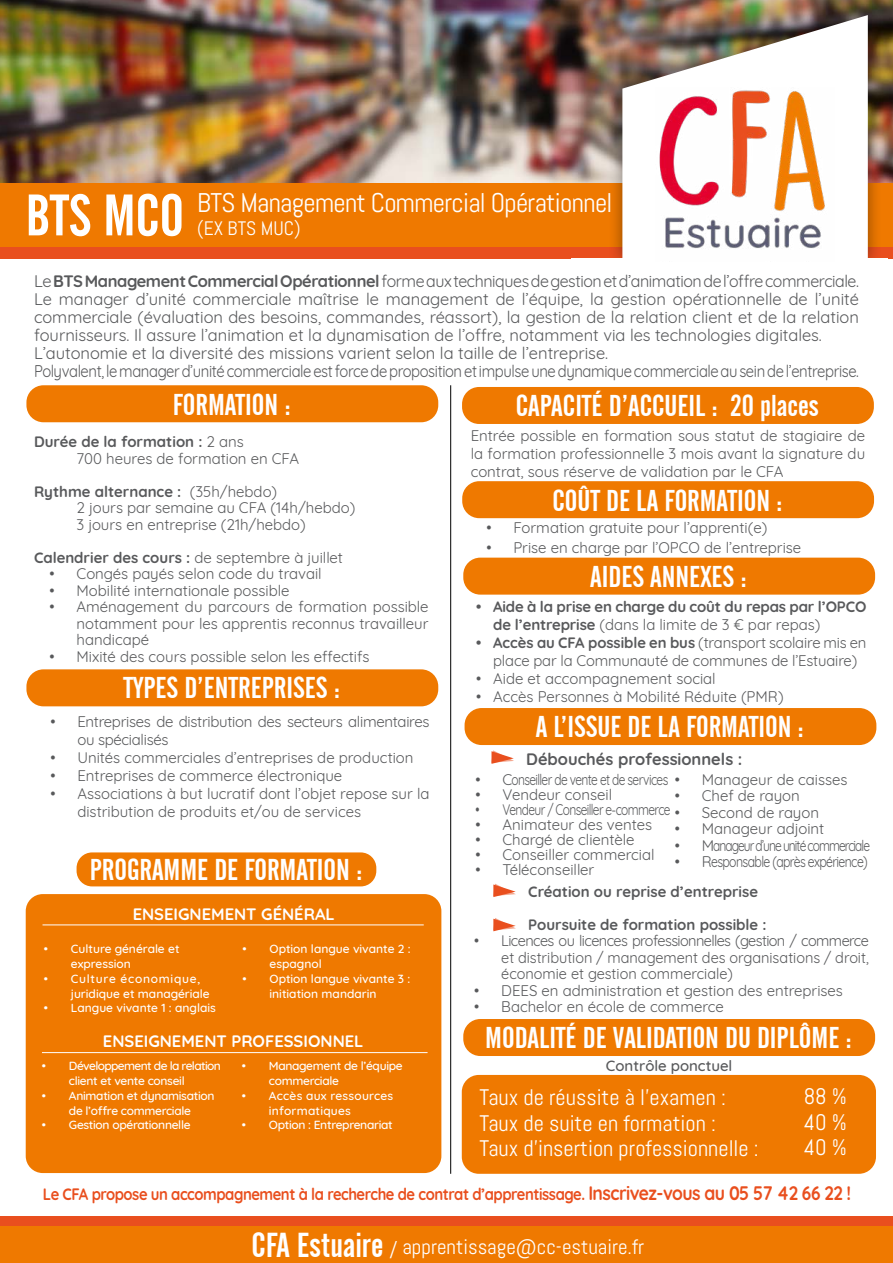
<style>
.page{position:relative;width:893px;height:1263px;background:#fff}
.page>*{position:absolute;margin:0;border:0;box-sizing:border-box;transform-origin:0 0}
.t1{font:30px "Alternate Gothic No 2 BT";color:#fff}
.t2{font:27px "Abel";letter-spacing:-.025em;color:#fff}
.t3{font:22.5px/25.5px "Abel";color:#fff}
.t4{font:21px "Abel";color:#fff}
.t5{font:19.5px "Abel";color:#fff}
.t6{font:16.5px/18px "Quicksand";color:#58595b}
.t7{font:700 16.5px "Quicksand";letter-spacing:-.03em;color:#e94f1e;scale:.9 1}
.t8{font:700 16.5px "Quicksand";color:#fff}
.t9{font:700 16.5px "Quicksand";color:#58595b}
.t10{font:15px/16.5px "Quicksand";color:#58595b}
.t11{font:700 15px/18px "Quicksand";color:#58595b}
.t12{font:15px "Quicksand";letter-spacing:-.05em;color:#58595b}
.t13{font:15px/18px "Quicksand";letter-spacing:-.02em;color:#58595b}
.t14{font:15px "Quicksand";letter-spacing:-.075em;color:#58595b}
.t15{font:15px "Quicksand";letter-spacing:-.05em;color:#58595b;scale:.8 1}
.t16{font:500 15px "Quicksand";color:#58595b}
.t17{font:500 12px/14.7px "Quicksand";letter-spacing:-.005em;color:#fff}
.t18{font:500 12px/14.7px "Quicksand";letter-spacing:-.025em;color:#fff;text-align:center}
.t19{font:500 12px/14.7px "Quicksand";letter-spacing:-.05em;color:#fff}
.t20{font:500 12px/14.7px "Quicksand";letter-spacing:.02em;color:#fff}
.s1{font-family:"Alternate Gothic No 2 BT";font-size:57.9px}
.s2{font-weight:700}
.s3{font-weight:400}
.s4{font-size:19.5px}
.s5{font-family:"Alternate Gothic No 2 BT";font-size:34.5px}
</style>
<div class="page">
<div style="left:0;top:1216px;width:893px;height:11px;background:#e94f1e"></div>
<img style="left:0;top:0;width:893px;height:184px">
<div style="left:0;top:184px;width:893px;height:74px;background:#ef7900"></div>
<div style="left:0;top:1227px;width:893px;height:36px;background:#ef7900"></div>
<div style="left:0;top:247px;width:893px;height:11px;background:#e94f1e"></div>
<div style="left:608px;top:2px;width:274px;height:271px;background:#000;opacity:.4"></div>
<img style="left:622px;top:15px;width:246px;height:243px">
<div style="left:571px;top:258px;width:316px;height:29px;background:#fff"></div>
<img style="left:655px;top:88px;width:180px;height:170px">
<div style="left:26px;top:385px;width:412px;height:37px;background:#ef7900;border-radius:17px"></div>
<hr style="left:450px;top:385px;width:1px;height:789px;background:#000">
<div style="left:26px;top:669px;width:412px;height:37px;background:#ef7900;border-radius:17px"></div>
<div style="left:462px;top:481px;width:412px;height:37px;background:#ef7900;border-radius:17px"></div>
<div style="left:463px;top:558px;width:412px;height:37px;background:#ef7900;border-radius:17px"></div>
<div style="left:462px;top:387px;width:412px;height:37px;background:#ef7900;border-radius:17px"></div>
<div style="left:465px;top:708px;width:411px;height:37px;background:#ef7900;border-radius:17px"></div>
<svg style="left:493px;top:918px;width:23px;height:13px"></svg>
<svg style="left:493px;top:884px;width:23px;height:13px"></svg>
<div style="left:26px;top:894px;width:415px;height:279px;background:#ef7900;border-radius:17px"></div>
<hr style="left:43px;top:924px;width:381px;height:1px;background:#fff">
<hr style="left:42px;top:1052px;width:386px;height:1px;background:#fff">
<div style="left:75px;top:851px;width:303px;height:37px;background:#ef7900;border-radius:17px"></div>
<div style="left:74px;top:849px;width:305px;height:40px;border:3px solid #fff;border-radius:17px"></div>
<div style="left:463px;top:1019px;width:412px;height:37px;background:#ef7900;border-radius:17px"></div>
<svg style="left:491px;top:750px;width:23px;height:14px"></svg>
<div style="left:462px;top:1075px;width:414px;height:99px;background:#ef7900;border-radius:17px"></div>
<h2 class="t2" style="left:26px;top:186px;width:588px"><span class="s1">BTS MCO</span> BTS Management Commercial Opérationnel</h2>
<h3 class="t5" style="left:197px;top:215px;width:105px">(EX BTS MUC)</h3>
<p class="t6" style="left:34px;top:270px;width:826px">Le <span class="s2">BTS Management Commercial Opérationnel</span>forme aux techniques de gestion et d’animation de l’offre commerciale.<br>Le manager d’unité commerciale maîtrise le management de l’équipe, la gestion opérationnelle de l’unité commerciale (évaluation des besoins, commandes, réassort), la gestion de la relation client et de la relation fournisseurs. Il assure l’animation et la dynamisation de l’offre, notamment via les technologies digitales.<br>L’autonomie et la diversité des missions varient selon la taille de l’entreprise.<br>Polyvalent, le manager d’unité commerciale est force de proposition et impulse une dynamique commerciale au sein de l’entreprise.</p>
<h1 class="t1" style="left:173px;top:388px;width:119px">FORMATION :</h1>
<p class="t10" style="left:77px;top:432px;width:224px;text-indent:-43px"><span class="s2">Durée de la formation :</span> 2 ans<br>700 heures de formation en CFA</p>
<p class="t10" style="left:77px;top:482px;width:280px;text-indent:-43px"><span class="s2">Rythme alternance :</span> (35h/hebdo)<br>2 jours par semaine au CFA (14h/hebdo)<br>3 jours en entreprise (21h/hebdo)</p>
<p class="t11" style="left:34px;top:547px;width:311px">Calendrier des cours : <span class="s3">de septembre à juillet</span></p>
<p class="t10" style="left:50px;top:564px;width:274px">• Congés payés selon code du travail</p>
<p class="t10" style="left:50px;top:581px;width:241px">• Mobilité internationale possible</p>
<p class="t10" style="left:77px;top:597px;width:354px;text-align:justify;text-indent:-27px">• Aménagement du parcours de formation possible notamment pour les apprentis reconnus travailleur handicapé</p>
<p class="t10" style="left:50px;top:647px;width:321px">• Mixité des cours possible selon les effectifs</p>
<h1 class="t1" style="left:123px;top:671px;width:218px">TYPES D’ENTREPRISES :</h1>
<p class="t13" style="left:77px;top:711px;width:354px;text-indent:-27px">• Entreprises de distribution des secteurs alimentaires ou spécialisés</p>
<p class="t10" style="left:50px;top:748px;width:365px">• Unités commerciales d’entreprises de production</p>
<p class="t10" style="left:50px;top:766px;width:293px">• Entreprises de commerce électronique</p>
<p class="t10" style="left:77px;top:783px;width:354px;line-height:18px;text-indent:-27px">• Associations à but lucratif dont l’objet repose sur la distribution de produits et/ou de services</p>
<h1 class="t1" style="left:90px;top:853px;width:274px">PROGRAMME DE FORMATION :</h1>
<p class="t8" style="left:133px;top:900px;width:204px">ENSEIGNEMENT GÉNÉRAL</p>
<p class="t17" style="left:71px;top:941px;width:110px;text-indent:-27px">• Culture générale et expression</p>
<p class="t17" style="left:71px;top:970px;width:140px;text-indent:-27px">• Culture économique, juridique et managériale</p>
<p class="t17" style="left:44px;top:999px;width:174px">• Langue vivante 1 : anglais</p>
<p class="t17" style="left:269px;top:941px;width:143px;text-indent:-27px">• Option langue vivante 2 : espagnol</p>
<p class="t17" style="left:242px;top:970px;width:169px;text-align:center">• Option langue vivante 3 : initiation mandarin</p>
<p class="t8" style="left:103px;top:1028px;width:262px">ENSEIGNEMENT PROFESSIONNEL</p>
<p class="t19" style="left:69px;top:1058px;width:154px;text-indent:-27px">• Développement de la relation client et vente conseil</p>
<p class="t18" style="left:42px;top:1087px;width:174px">• Animation et dynamisation de l’offre commerciale</p>
<p class="t18" style="left:42px;top:1116px;width:150px">• Gestion opérationnelle</p>
<p class="t18" style="left:269px;top:1058px;width:135px;text-align:left;text-indent:-27px">• Management de l’équipe commerciale</p>
<p class="t20" style="left:269px;top:1087px;width:126px;text-indent:-27px">• Accès aux ressources informatiques</p>
<p class="t18" style="left:242px;top:1116px;width:152px">• Option : Entreprenariat</p>
<h1 class="t1" style="left:516px;top:389px;width:305px">CAPACITÉ D’ACCUEIL : 20 places</h1>
<p class="t10" style="left:471px;top:425px;width:396px;line-height:18px;text-align:justify">Entrée possible en formation sous statut de stagiaire de la formation professionnelle 3 mois avant la signature du contrat, sous réserve de validation par le CFA</p>
<h1 class="t1" style="left:552px;top:483px;width:232px">COÛT DE LA FORMATION :</h1>
<p class="t10" style="left:486px;top:518px;width:282px">• Formation gratuite pour l’apprenti(e)</p>
<p class="t10" style="left:486px;top:538px;width:316px">• Prise en charge par l’OPCO de l’entreprise</p>
<h1 class="t1" style="left:590px;top:560px;width:158px">AIDES ANNEXES :</h1>
<p class="t11" style="left:493px;top:596px;width:375px;text-indent:-17px">• Aide à la prise en charge du coût du repas par l’OPCO de l’entreprise <span class="s3">(dans la limite de 3 € par repas)</span></p>
<p class="t10" style="left:476px;top:632px;width:392px;line-height:18px;text-align:center"><span class="s2">• Accès au CFA possible en bus</span> (transport scolaire mis en place par la Communauté de communes de l’Estuaire)</p>
<p class="t10" style="left:476px;top:668px;width:241px">• Aide et accompagnement social</p>
<p class="t10" style="left:476px;top:686px;width:309px">• Accès Personnes à Mobilité Réduite (PMR)</p>
<h1 class="t1" style="left:536px;top:710px;width:270px">A L’ISSUE DE LA FORMATION :</h1>
<p class="t12" style="left:475px;top:768px;width:374px">• Conseiller de vente et de services • Manageur de caisses</p>
<p class="t10" style="left:475px;top:784px;width:138px">• Vendeur conseil</p>
<p class="t15" style="left:475px;top:798px;width:245px">• Vendeur / Conseiller e-commerce</p>
<p class="t10" style="left:475px;top:814px;width:178px">• Animateur des ventes</p>
<p class="t10" style="left:475px;top:829px;width:161px">• Chargé de clientèle</p>
<p class="t10" style="left:475px;top:844px;width:181px">• Conseiller commercial</p>
<p class="t10" style="left:475px;top:859px;width:120px">• Téléconseiller</p>
<p class="t9" style="left:526px;top:746px;width:218px">Débouchés professionnels :</p>
<p class="t10" style="left:675px;top:786px;width:126px">• Chef de rayon</p>
<p class="t10" style="left:675px;top:802px;width:146px">• Second de rayon</p>
<p class="t10" style="left:675px;top:819px;width:151px">• Manageur adjoint</p>
<p class="t14" style="left:675px;top:834px;width:197px">• Manageur d’une unité commerciale</p>
<p class="t12" style="left:675px;top:850px;width:194px">• Responsable (après expérience)</p>
<p class="t11" style="left:528px;top:881px;width:231px">Création ou reprise d’entreprise</p>
<p class="t11" style="left:528px;top:914px;width:240px">Poursuite de formation possible :</p>
<p class="t10" style="left:501px;top:931px;width:369px;text-align:justify;text-indent:-27px">• Licences ou licences professionnelles (gestion / commerce et distribution / management des organisations / droit, économie et gestion commerciale)</p>
<p class="t10" style="left:474px;top:981px;width:370px">• DEES en administration et gestion des entreprises</p>
<p class="t10" style="left:474px;top:997px;width:251px">• Bachelor en école de commerce</p>
<h1 class="t1" style="left:485px;top:1021px;width:368px">MODALITÉ DE VALIDATION DU DIPLÔME :</h1>
<p class="t16" style="left:606px;top:1053px;width:128px">Contrôle ponctuel</p>
<h3 class="t3" style="left:480px;top:1085px;width:281px">Taux de réussite à l’examen :<br>Taux de suite en formation :<br>Taux d’insertion professionnelle :</h3>
<h3 class="t3" style="left:804px;top:1084px;width:45px;text-align:justify">88 % 40 % 40 %</h3>
<p class="t7" style="left:43px;top:1180px;width:900px">Le CFA propose un accompagnement à la recherche de contrat d’apprentissage. <span class="s4">Inscrivez-vous au 05 57 42 66 22 !</span></p>
<h3 class="t4" style="left:251px;top:1233px;width:394px"><span class="s5">CFA Estuaire</span> / apprentissage@cc-estuaire.fr</h3>
</div>
